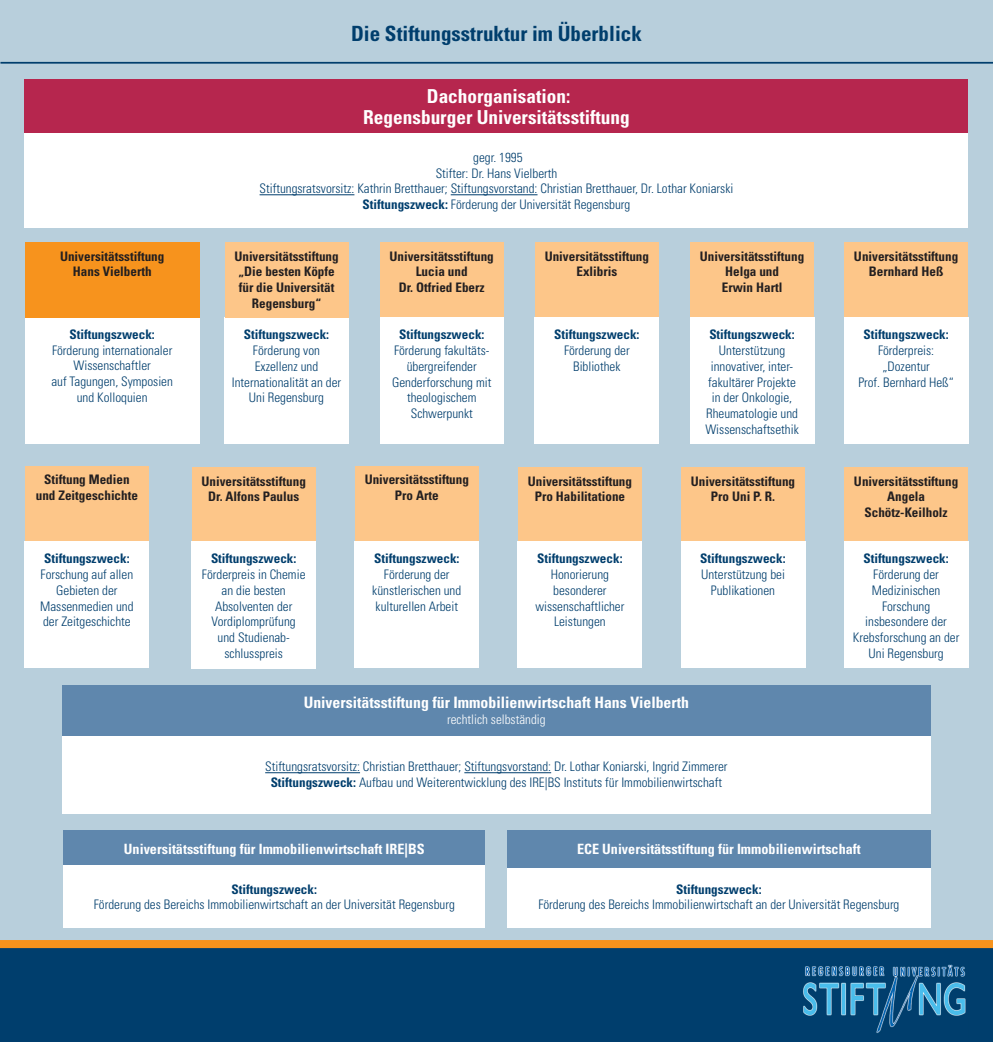
<style>
.page{position:relative;width:993px;height:1042px;background:#fff}
.page>*{position:absolute;margin:0;border:0;box-sizing:border-box;transform-origin:0 0}
.t1{font:700 condensed 21px "Univers LT Std";color:#003e6d}
.t2{font:700 condensed 19.25px/21px "Univers LT Std";color:#fff;text-align:center}
.t3{font:700 condensed 15.75px "Univers LT Std";color:#fff}
.t4{font:700 condensed 14.17px "Univers LT Std";color:#fff}
.t5{font:300 condensed 13.12px/15.8px "Univers LT Std";color:#003e6d;text-align:center}
.t6{font:700 condensed 13.12px/15.8px "Univers LT Std";color:#231f20;text-align:center}
.t7{font:700 condensed 13.12px "Univers LT Std";color:#003e6d}
.t8{font:300 condensed 13.12px "Univers LT Std";color:#fff}
.s1{font-weight:700}
</style>
<div class="page">
<div style="left:0;top:0;width:992px;height:944px;background:#b8cfdc"></div>
<div style="left:0;top:944px;width:992px;height:98px;background:#003e6d"></div>
<div style="left:0;top:940px;width:992px;height:8px;background:#f7931d"></div>
<img style="left:803px;top:964px;width:163px;height:69px">
<hr style="left:0;top:62px;width:992px;height:2px;background:#003e6d">
<div style="left:25px;top:79px;width:942px;height:55px;background:#b6264e"></div>
<div style="left:25px;top:134px;width:942px;height:94px;background:#fff"></div>
<hr style="left:259px;top:194px;width:95px;height:1px;background:#003e6d">
<hr style="left:450px;top:194px;width:87px;height:1px;background:#003e6d">
<div style="left:62px;top:735px;width:868px;height:79px;background:#fff"></div>
<hr style="left:265px;top:772px;width:95px;height:1px;background:#003e6d">
<hr style="left:464px;top:772px;width:87px;height:1px;background:#003e6d">
<div style="left:62px;top:685px;width:868px;height:50px;background:#5f87ad"></div>
<div style="left:535px;top:242px;width:123px;height:75px;background:#fdc689"></div>
<div style="left:534px;top:317px;width:124px;height:126px;background:#fff"></div>
<div style="left:380px;top:242px;width:123px;height:75px;background:#fdc689"></div>
<div style="left:380px;top:317px;width:123px;height:126px;background:#fff"></div>
<div style="left:25px;top:317px;width:174px;height:126px;background:#fff"></div>
<div style="left:25px;top:242px;width:174px;height:75px;background:#f7931d"></div>
<div style="left:224px;top:317px;width:124px;height:126px;background:#fff"></div>
<div style="left:224px;top:242px;width:124px;height:75px;background:#fdc689"></div>
<div style="left:507px;top:866px;width:423px;height:62px;background:#fff"></div>
<div style="left:507px;top:830px;width:423px;height:38px;background:#5f87ad"></div>
<div style="left:63px;top:830px;width:422px;height:36px;background:#5f87ad"></div>
<div style="left:63px;top:866px;width:422px;height:62px;background:#fff"></div>
<div style="left:690px;top:242px;width:123px;height:75px;background:#fdc689"></div>
<div style="left:689px;top:317px;width:124px;height:126px;background:#fff"></div>
<div style="left:844px;top:242px;width:123px;height:75px;background:#fdc689"></div>
<div style="left:843px;top:317px;width:124px;height:126px;background:#fff"></div>
<div style="left:25px;top:466px;width:124px;height:75px;background:#fdc689"></div>
<div style="left:25px;top:541px;width:124px;height:126px;background:#fff"></div>
<div style="left:192px;top:467px;width:123px;height:74px;background:#fdc689"></div>
<div style="left:191px;top:541px;width:124px;height:127px;background:#fff"></div>
<div style="left:355px;top:466px;width:123px;height:75px;background:#fdc689"></div>
<div style="left:354px;top:541px;width:124px;height:126px;background:#fff"></div>
<div style="left:518px;top:467px;width:123px;height:74px;background:#fdc689"></div>
<div style="left:517px;top:541px;width:124px;height:126px;background:#fff"></div>
<div style="left:681px;top:467px;width:123px;height:74px;background:#fdc689"></div>
<div style="left:680px;top:541px;width:124px;height:126px;background:#fff"></div>
<div style="left:844px;top:467px;width:123px;height:74px;background:#fdc689"></div>
<div style="left:843px;top:541px;width:124px;height:126px;background:#fff"></div>
<h1 class="t1" style="left:351px;top:21px;width:292px">Die Stiftungsstruktur im Überblick</h1>
<p class="t6" style="left:60px;top:248px;width:106px">Universitätsstiftung<br>Hans Vielberth</p>
<p class="t7" style="left:69px;top:326px;width:87px">Stiftungszweck:</p>
<p class="t5" style="left:51px;top:342px;width:123px">Förderung internationaler<br>Wissenschaftler<br>auf Tagungen, Symposien und Kolloquien</p>
<p class="t6" style="left:36px;top:472px;width:104px">Stiftung Medien und Zeitgeschichte</p>
<p class="t7" style="left:44px;top:550px;width:87px">Stiftungszweck:</p>
<p class="t5" style="left:40px;top:566px;width:95px">Forschung auf allen<br>Gebieten der<br>Massenmedien und der Zeitgeschichte</p>
<h2 class="t2" style="left:363px;top:85px;width:268px">Dachorganisation:<br>Regensburger Universitätsstiftung</h2>
<p class="t5" style="left:259px;top:149px;width:475px">gegr. 1995<br>Stifter: Dr. Hans Vielberth<br>Stiftungsratsvorsitz: Kathrin Bretthauer; Stiftungsvorstand: Christian Bretthauer, Dr. Lothar Koniarski <span class="s1">Stiftungszweck:</span> Förderung der Universität Regensburg</p>
<p class="t6" style="left:234px;top:248px;width:106px">Universitätsstiftung „Die besten Köpfe für die Universität<br>Regensburg“</p>
<p class="t7" style="left:244px;top:327px;width:87px">Stiftungszweck:</p>
<p class="t5" style="left:232px;top:343px;width:111px">Förderung von<br>Exzellenz und<br>Internationalität an der<br>Uni Regensburg</p>
<p class="t6" style="left:201px;top:473px;width:106px">Universitätsstiftung<br>Dr. Alfons Paulus</p>
<p class="t7" style="left:211px;top:550px;width:87px">Stiftungszweck:</p>
<p class="t5" style="left:202px;top:566px;width:105px">Förderpreis in Chemie an die besten<br>Absolventen der<br>Vordiplomprüfung und Studienab&shy;schlusspreis</p>
<p class="t6" style="left:389px;top:248px;width:106px">Universitätsstiftung<br>Lucia und<br>Dr. Otfried Eberz</p>
<p class="t7" style="left:399px;top:327px;width:87px">Stiftungszweck:</p>
<p class="t5" style="left:392px;top:343px;width:101px">Förderung fakultäts&shy;übergreifender<br>Genderforschung mit theologischem<br>Schwerpunkt</p>
<p class="t6" style="left:364px;top:472px;width:106px">Universitätsstiftung<br>Pro Arte</p>
<p class="t7" style="left:374px;top:550px;width:87px">Stiftungszweck:</p>
<p class="t5" style="left:372px;top:566px;width:90px">Förderung der künstlerischen und kulturellen Arbeit</p>
<p class="t6" style="left:544px;top:248px;width:106px">Universitätsstiftung<br>Exlibris</p>
<p class="t7" style="left:554px;top:327px;width:87px">Stiftungszweck:</p>
<p class="t5" style="left:564px;top:343px;width:67px">Förderung der<br>Bibliothek</p>
<p class="t6" style="left:527px;top:473px;width:106px">Universitätsstiftung<br>Pro Habilitatione</p>
<p class="t7" style="left:537px;top:550px;width:87px">Stiftungszweck:</p>
<p class="t5" style="left:535px;top:566px;width:90px">Honorierung besonderer wissenschaftlicher<br>Leistungen</p>
<p class="t6" style="left:699px;top:248px;width:106px">Universitätsstiftung<br>Helga und<br>Erwin Hartl</p>
<p class="t7" style="left:709px;top:327px;width:87px">Stiftungszweck:</p>
<p class="t5" style="left:705px;top:343px;width:95px">Unterstützung innovativer, inter&shy;fakultärer Projekte in der Onkologie,<br>Rheumatologie und<br>Wissenschaftsethik</p>
<p class="t6" style="left:690px;top:473px;width:106px">Universitätsstiftung<br>Pro Uni P. R.</p>
<p class="t7" style="left:700px;top:550px;width:87px">Stiftungszweck:</p>
<p class="t5" style="left:700px;top:566px;width:85px">Unterstützung bei<br>Publikationen</p>
<p class="t3" style="left:303px;top:692px;width:386px">Universitätsstiftung für Immobilienwirtschaft Hans Vielberth</p>
<p class="t8" style="left:447px;top:711px;width:100px">rechtlich selbständig</p>
<p class="t5" style="left:265px;top:759px;width:463px">Stiftungsratsvorsitz: Christian Bretthauer; Stiftungsvorstand: Dr. Lothar Koniarski, Ingrid Zimmerer<br><span class="s1">Stiftungszweck:</span> Aufbau und Weiterentwicklung des IRE|BS Instituts für Immobilienwirtschaft</p>
<p class="t6" style="left:853px;top:248px;width:106px">Universitätsstiftung<br>Bernhard Heß</p>
<p class="t7" style="left:863px;top:327px;width:87px">Stiftungszweck:</p>
<p class="t5" style="left:858px;top:343px;width:97px">Förderpreis: „Dozentur<br>Prof. Bernhard Heß“</p>
<p class="t6" style="left:853px;top:473px;width:106px">Universitätsstiftung<br>Angela<br>Schötz-Keilholz</p>
<p class="t7" style="left:863px;top:550px;width:87px">Stiftungszweck:</p>
<p class="t5" style="left:852px;top:566px;width:108px">Förderung der<br>Medizinischen<br>Forschung insbesondere der<br>Krebsforschung an der<br>Uni Regensburg</p>
<p class="t4" style="left:124px;top:840px;width:302px">Universitätsstiftung für Immobilienwirtschaft IRE|BS</p>
<p class="t4" style="left:577px;top:840px;width:285px">ECE Universitätsstiftung für Immobilienwirtschaft</p>
<p class="t7" style="left:231px;top:881px;width:87px">Stiftungszweck:</p>
<p class="t5" style="left:94px;top:897px;width:362px">Förderung des Bereichs Immobilienwirtschaft an der Universität Regensburg</p>
<p class="t7" style="left:676px;top:881px;width:87px">Stiftungszweck:</p>
<p class="t5" style="left:538px;top:897px;width:362px">Förderung des Bereichs Immobilienwirtschaft an der Universität Regensburg</p>
</div>
